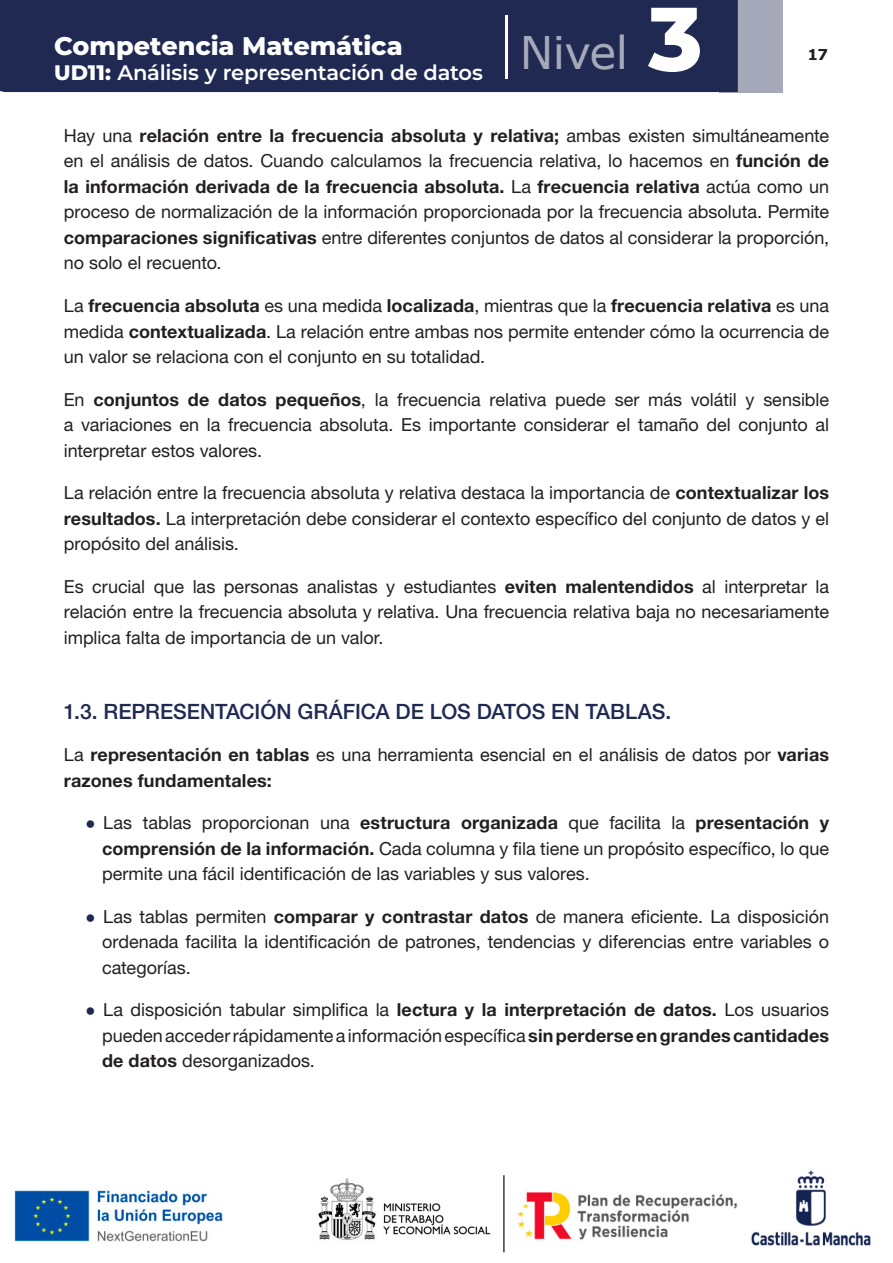
<style>
.page{position:relative;width:893px;height:1263px;background:#fff}
.page>*{position:absolute;margin:0;border:0;box-sizing:border-box;transform-origin:0 0}
.t1{font:45px "Verdana";letter-spacing:-.015em;color:#a5a9ba}
.t2{font:800 25.5px "Montserrat";letter-spacing:-.005em;color:#fff}
._1_1__TITULO{font:500 21px "Helvetica Neue LT";color:#1f2952}
.t3{font:600 21px "Montserrat";letter-spacing:-.01em;color:#fff}
.t4{font:18px/25.5px "Helvetica Neue LT 55 Rm";color:#231f20;text-align:justify}
.t5{font:18px/25.5px "Helvetica Neue LT 75 Bd";letter-spacing:.01em;color:#231f20}
.t6{font:700 15px "Verdana";color:#231f20}
.s1{font-weight:800}
.s2{font-family:"Montserrat";font-weight:800;font-size:90px;color:#fff}
.s3{font-family:"Helvetica Neue LT 75 Bd"}
.s4{font-family:"Helvetica Neue LT 55 Rm"}
.s5{font-family:"Verdana";font-weight:700;font-size:15px;color:#1f2952}
</style>
<div class="page">
<img style="left:14px;top:1170px;width:857px;height:83px">
<div style="left:719px;top:0;width:63px;height:92px;background:#a5a9ba"></div>
<div style="left:0;top:0;width:738px;height:92px;background:#1f2952"></div>
<hr style="left:505px;top:16px;width:2px;height:63px;background:#fff">
<h2 class="t2" style="left:54px;top:27px;width:350px">Competencia Matemática</h2>
<p class="t3" style="left:54px;top:58px;width:430px"><span class="s1">UD11:</span> Análisis y representación de datos</p>
<h1 class="t1" style="left:520px;top:22px;width:184px">Nivel <span class="s2">3</span></h1>
<p class="t6" style="left:807px;top:44px;width:22px">17</p>
<p class="t4" style="left:64px;top:122px;width:767px">Hay una <span class="s3">relación entre la frecuencia absoluta y relativa;</span> ambas existen simultáneamente en el análisis de datos. Cuando calculamos la frecuencia relativa, lo hacemos en <span class="s3">función de la información derivada de la frecuencia absoluta.</span> La <span class="s3">frecuencia relativa</span> actúa como un proceso de normalización de la información proporcionada por la frecuencia absoluta. Permite <span class="s3">comparaciones significativas</span> entre diferentes conjuntos de datos al considerar la proporción, no solo el recuento.</p>
<p class="t4" style="left:64px;top:292px;width:767px">La <span class="s3">frecuencia absoluta</span> es una medida <span class="s3">localizada</span>, mientras que la <span class="s3">frecuencia relativa</span> es una medida <span class="s3">contextualizada</span>. La relación entre ambas nos permite entender cómo la ocurrencia de un valor se relaciona con el conjunto en su totalidad.</p>
<p class="t4" style="left:64px;top:386px;width:767px">En <span class="s3">conjuntos de datos pequeños</span>, la frecuencia relativa puede ser más volátil y sensible a variaciones en la frecuencia absoluta. Es importante considerar el tamaño del conjunto al interpretar estos valores.</p>
<p class="t4" style="left:64px;top:479px;width:767px">La relación entre la frecuencia absoluta y relativa destaca la importancia de <span class="s3">contextualizar los resultados.</span> La interpretación debe considerar el contexto específico del conjunto de datos y el propósito del análisis.</p>
<p class="t4" style="left:64px;top:573px;width:767px">Es crucial que las personas analistas y estudiantes <span class="s3">eviten malentendidos</span> al interpretar la relación entre la frecuencia absoluta y relativa. Una frecuencia relativa baja no necesariamente implica falta de importancia de un valor.</p>
<p class="_1_1__TITULO" style="left:64px;top:699px;width:609px">1.3. REPRESENTACIÓN GRÁFICA DE LOS DATOS EN TABLAS.</p>
<p class="t5" style="left:64px;top:741px;width:767px"><span class="s4">La</span> representación en tablas <span class="s4">es una herramienta esencial en el análisis de datos por</span> varias razones fundamentales:</p>
<p class="t4" style="left:102px;top:809px;width:729px;text-indent:-17px"><span class="s5">•</span> Las tablas proporcionan una <span class="s3">estructura organizada</span> que facilita la <span class="s3">presentación y comprensión de la información.</span> Cada columna y fila tiene un propósito específico, lo que permite una fácil identificación de las variables y sus valores.</p>
<p class="t4" style="left:102px;top:903px;width:729px;text-indent:-17px"><span class="s5">•</span> Las tablas permiten <span class="s3">comparar y contrastar datos</span> de manera eficiente. La disposición ordenada facilita la identificación de patrones, tendencias y diferencias entre variables o categorías.</p>
<p class="t4" style="left:102px;top:996px;width:729px;text-indent:-17px"><span class="s5">•</span> La disposición tabular simplifica la <span class="s3">lectura y la interpretación de datos.</span> Los usuarios pueden acceder rápidamente a información específica <span class="s3">sin perderse en grandes cantidades de datos</span> desorganizados.</p>
</div>
